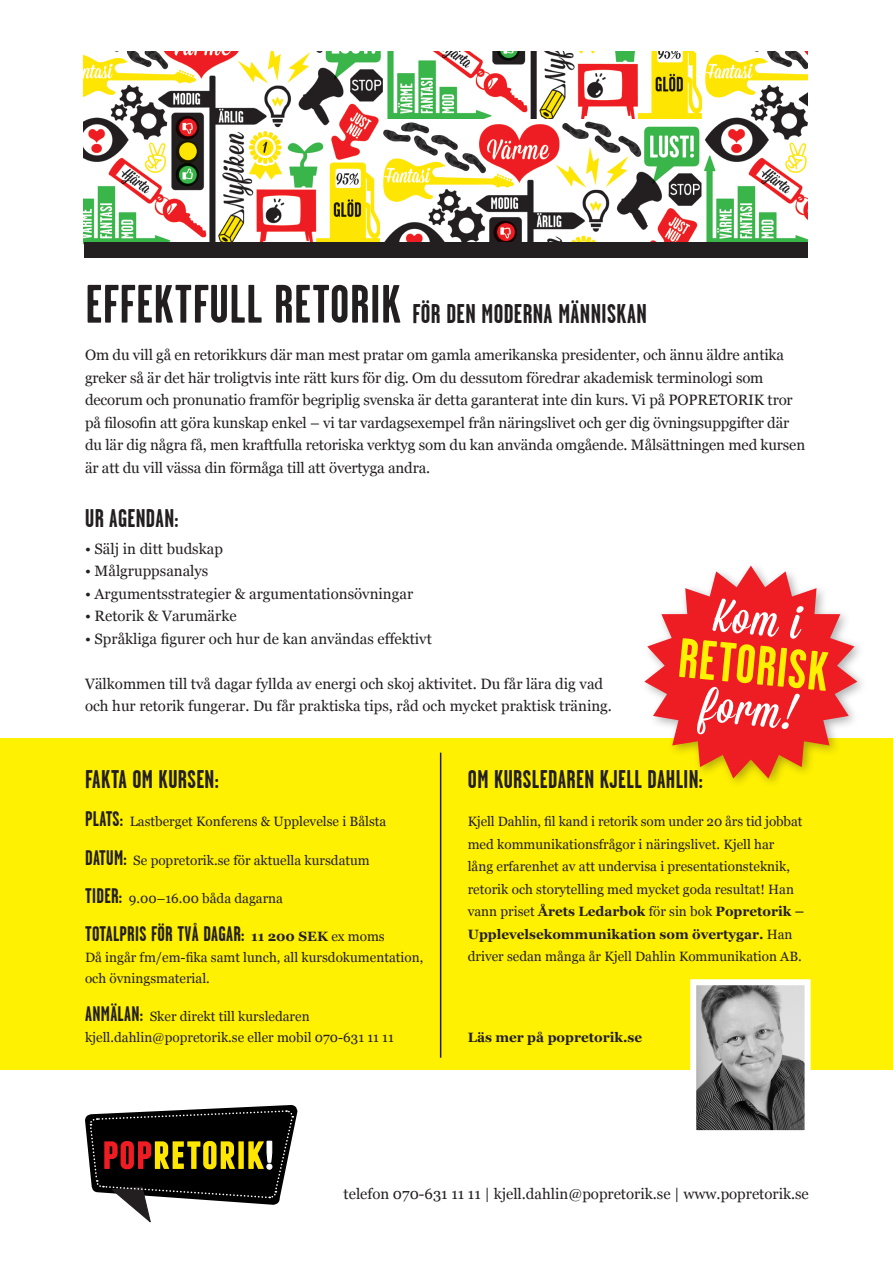
<style>
.page{position:relative;width:893px;height:1263px;background:#fff}
.page>*{position:absolute;margin:0;border:0;box-sizing:border-box;transform-origin:0 0}
.t1{font:700 55.5px "Garage Gothic";color:#fff101}
.t2{font:46.5px "Mission Script";color:#fff}
.t3{font:700 27px "Garage Gothic";letter-spacing:.015em;color:#231f20}
.t4{font:700 25.5px "Garage Gothic";letter-spacing:.015em;color:#231f20}
.t5{font:700 21px "Garage Gothic";letter-spacing:.015em;color:#231f20}
.t6{font:15px/22.5px "Georgia";letter-spacing:-.01em;color:#231f20}
.t7{font:13.5px/22.5px "Georgia";color:#231f20}
.t8{font:700 13.5px "Georgia";color:#231f20}
.s1{font-size:54px}
.s2{font-family:"Garage Gothic";font-weight:700;font-size:21px}
.s3{font-family:"Georgia";font-size:13.5px}
.s4{font-family:"Georgia";font-weight:400;font-size:13.5px}
.s5{font-weight:700}
</style>
<div class="page">
<div style="left:0;top:738px;width:893px;height:332px;background:#fff101"></div>
<img style="left:84px;top:51px;width:299px;height:192px">
<img style="left:387px;top:51px;width:315px;height:68px">
<img style="left:704px;top:51px;width:104px;height:192px">
<img style="left:381px;top:120px;width:323px;height:123px">
<div style="left:84px;top:243px;width:724px;height:15px;background:#231f20"></div>
<img style="left:697px;top:986px;width:107px;height:143px">
<div style="left:690px;top:979px;width:121px;height:157px;border:6px solid #fff"></div>
<hr style="left:440px;top:753px;width:1px;height:305px;background:#231f20">
<div style="left:639px;top:561px;width:229px;height:229px;background:#231f20;opacity:.35"></div>
<svg style="left:644px;top:566px;width:213px;height:213px;fill:#ee1d23"></svg>
<svg style="left:85px;top:1105px;width:212px;height:118px"></svg>
<p class="t3" style="left:85px;top:299px;width:563px"><span class="s1">EFFEKTFULL RETORIK</span> FÖR DEN MODERNA MÄNNISKAN</p>
<p class="t6" style="left:85px;top:343px;width:722px">Om du vill gå en retorikkurs där man mest pratar om gamla amerikanska presidenter, och ännu äldre antika greker så är det här troligtvis inte rätt kurs för dig. Om du dessutom föredrar akademisk terminologi som decorum och pronunatio framför begriplig svenska är detta garanterat inte din kurs. Vi på POPRETORIK tror på filosofin att göra kunskap enkel – vi tar vardagsexempel från näringslivet och ger dig övningsuppgifter där du lär dig några få, men kraftfulla retoriska verktyg som du kan använda omgående. Målsättningen med kursen är att du vill vässa din förmåga till att övertyga andra.</p>
<p class="t4" style="left:85px;top:505px;width:95px">UR AGENDAN:</p>
<p class="t6" style="left:85px;top:537px;width:139px">• Sälj in ditt budskap</p>
<p class="t6" style="left:85px;top:559px;width:125px">• Målgruppsanalys</p>
<p class="t6" style="left:85px;top:582px;width:330px">• Argumentsstrategier &amp; argumentationsövningar</p>
<p class="t6" style="left:85px;top:604px;width:153px">• Retorik &amp; Varumärke</p>
<p class="t6" style="left:85px;top:627px;width:348px">• Språkliga figurer och hur de kan användas effektivt</p>
<p class="t6" style="left:85px;top:672px;width:528px">Välkommen till två dagar fyllda av energi och skoj aktivitet. Du får lära dig vad och hur retorik fungerar. Du får praktiska tips, råd och mycket praktisk träning.</p>
<p class="t2" style="left:717px;top:587px;width:88px;rotate:5deg">Kom i</p>
<p class="t1" style="left:682px;top:627px;width:152px;rotate:6deg">RETORISK</p>
<p class="t2" style="left:704px;top:677px;width:97px;rotate:5deg">form!</p>
<p class="t4" style="left:85px;top:766px;width:135px">FAKTA OM KURSEN:</p>
<p class="t4" style="left:468px;top:766px;width:236px">OM KURSLEDAREN KJELL DAHLIN:</p>
<p class="t7" style="left:85px;top:810px;width:303px"><span class="s2">PLATS:</span> Lastberget Konferens &amp; Upplevelse i Bålsta</p>
<p class="t7" style="left:85px;top:848px;width:286px"><span class="s2">DATUM:</span> Se popretorik.se för aktuella kursdatum</p>
<p class="t7" style="left:85px;top:886px;width:199px"><span class="s2">TIDER:</span> 9.00–16.00 båda dagarna</p>
<p class="t5" style="left:85px;top:922px;width:301px">TOTALPRIS FÖR TVÅ DAGAR: <span class="s3">11 200 SEK</span> <span class="s4">ex moms</span></p>
<p class="t7" style="left:85px;top:946px;width:340px;line-height:21px">Då ingår fm/em-fika samt lunch, all kursdokumentation, och övningsmaterial.</p>
<p class="t7" style="left:85px;top:1005px;width:310px;line-height:21px"><span class="s2">ANMÄLAN:</span> Sker direkt till kursledaren kjell.dahlin@popretorik.se eller mobil 070-631 11 11</p>
<p class="t7" style="left:468px;top:810px;width:338px">Kjell Dahlin, fil kand i retorik som under 20 års tid jobbat med kommunikationsfrågor i näringslivet. Kjell har<br>lång erfarenhet av att undervisa i presentationsteknik, retorik och storytelling med mycket goda resultat! Han vann priset <span class="s5">Årets Ledarbok</span> för sin bok <span class="s5">Popretorik – Upplevelsekommunikation som övertygar.</span> Han driver sedan många år Kjell Dahlin Kommunikation AB.</p>
<p class="t8" style="left:468px;top:1027px;width:176px">Läs mer på popretorik.se</p>
<p class="t6" style="left:344px;top:1181px;width:467px">telefon 070-631 11 11 | kjell.dahlin@popretorik.se | www.popretorik.se</p>
</div>
